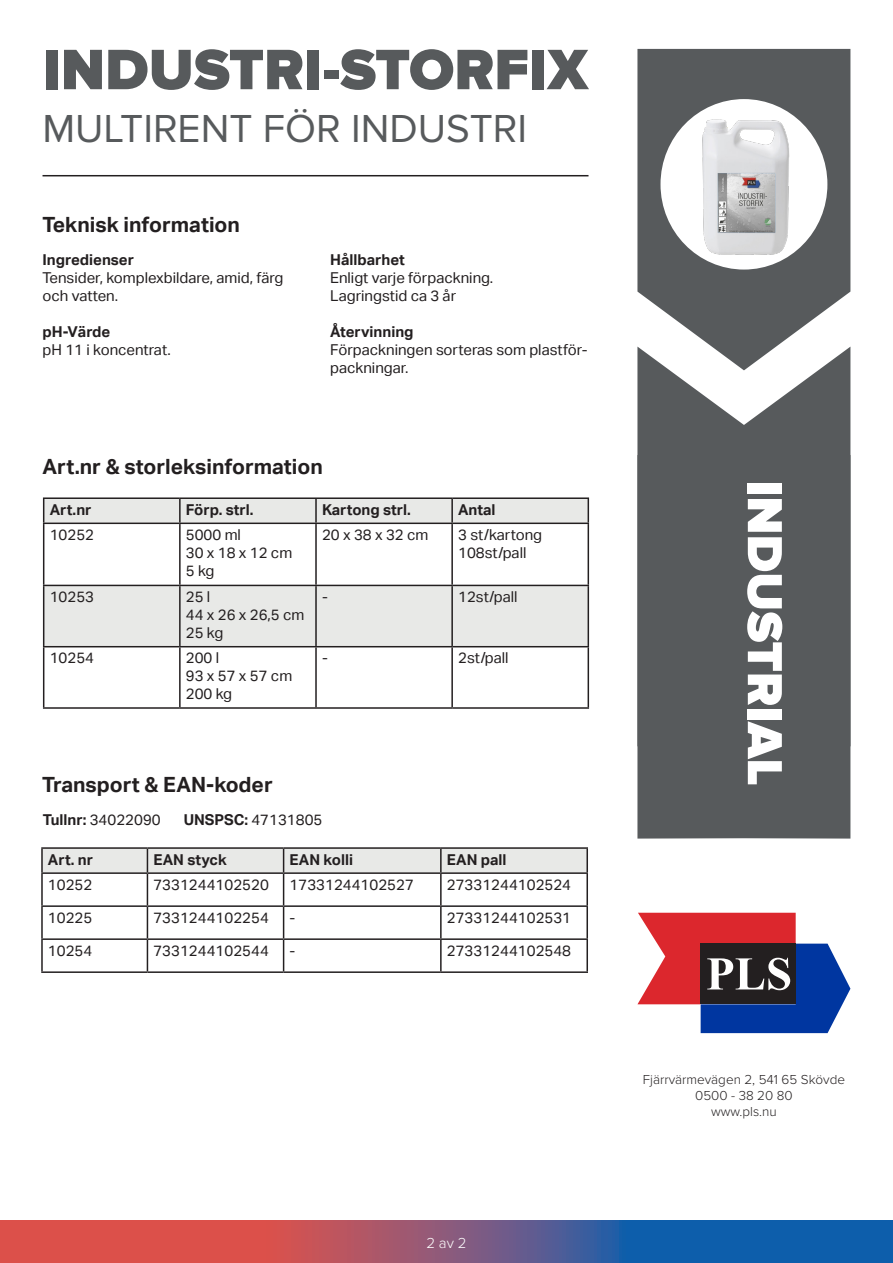
<style>
.page{position:relative;width:893px;height:1263px;background:#fff}
.page>*{position:absolute;margin:0;border:0;box-sizing:border-box;transform-origin:0 0}
.t1{font:900 59.1px "Proxima Nova";color:#575a5c}
.t2{font:900 51px "Proxima Nova";color:#fff}
.t3{font:40.5px "Proxima Nova";color:#575a5c}
.t4{font:700 21px "Aktiv Grotesk";color:#231f20}
.t5{font:15px/18px "Aktiv Grotesk";color:#231f20}
.t6{font:700 15px "Aktiv Grotesk";color:#231f20}
.t7{font:300 15px "Proxima Nova";color:#fff}
.t8{font:300 13.5px "Proxima Nova";color:#231f20}
.s1{font-weight:700}
</style>
<div class="page">
<hr style="left:43px;top:175px;width:545px;height:1px;background:#231f20">
<svg style="left:637px;top:49px;width:213px;height:298px;background:#696b6d"></svg>
<div style="left:660px;top:99px;width:167px;height:171px;background:#fff;border-radius:50%"></div>
<svg style="left:0;top:1220px;width:893px;height:43px;background:#7b577a"></svg>
<img style="left:702px;top:119px;width:89px;height:136px">
<div style="left:44px;top:585px;width:136px;height:62px;background:#e8e9e7"></div>
<svg style="left:181px;top:586px;width:407px;height:121px"></svg>
<hr style="left:43px;top:497px;width:137px;height:2px;background:#231f20">
<hr style="left:180px;top:497px;width:136px;height:2px;background:#231f20">
<hr style="left:316px;top:497px;width:136px;height:2px;background:#231f20">
<hr style="left:452px;top:497px;width:137px;height:2px;background:#231f20">
<svg style="left:43px;top:498px;width:546px;height:25px;background:#dadbd9"></svg>
<hr style="left:43px;top:523px;width:137px;height:1px;background:#231f20">
<hr style="left:43px;top:524px;width:1px;height:61px;background:#231f20">
<hr style="left:180px;top:523px;width:136px;height:1px;background:#231f20">
<hr style="left:179px;top:524px;width:2px;height:61px;background:#231f20">
<hr style="left:316px;top:523px;width:136px;height:1px;background:#231f20">
<hr style="left:315px;top:524px;width:2px;height:61px;background:#231f20">
<hr style="left:452px;top:523px;width:137px;height:1px;background:#231f20">
<hr style="left:451px;top:524px;width:2px;height:61px;background:#231f20">
<hr style="left:588px;top:524px;width:1px;height:61px;background:#231f20">
<hr style="left:43px;top:585px;width:137px;height:1px;background:#231f20">
<hr style="left:43px;top:586px;width:1px;height:60px;background:#231f20">
<hr style="left:180px;top:585px;width:136px;height:1px;background:#231f20">
<hr style="left:179px;top:586px;width:2px;height:60px;background:#231f20">
<hr style="left:316px;top:585px;width:136px;height:1px;background:#231f20">
<hr style="left:315px;top:586px;width:2px;height:60px;background:#231f20">
<hr style="left:452px;top:585px;width:137px;height:1px;background:#231f20">
<hr style="left:451px;top:586px;width:2px;height:60px;background:#231f20">
<hr style="left:588px;top:586px;width:1px;height:60px;background:#231f20">
<hr style="left:43px;top:646px;width:137px;height:1px;background:#231f20">
<hr style="left:43px;top:647px;width:1px;height:60px;background:#231f20">
<hr style="left:180px;top:646px;width:136px;height:1px;background:#231f20">
<hr style="left:179px;top:647px;width:2px;height:60px;background:#231f20">
<hr style="left:316px;top:646px;width:136px;height:1px;background:#231f20">
<hr style="left:315px;top:647px;width:2px;height:60px;background:#231f20">
<hr style="left:452px;top:646px;width:137px;height:1px;background:#231f20">
<hr style="left:451px;top:647px;width:2px;height:60px;background:#231f20">
<hr style="left:588px;top:647px;width:1px;height:60px;background:#231f20">
<hr style="left:43px;top:707px;width:137px;height:2px;background:#231f20">
<hr style="left:180px;top:707px;width:136px;height:2px;background:#231f20">
<hr style="left:316px;top:707px;width:136px;height:2px;background:#231f20">
<hr style="left:452px;top:707px;width:137px;height:2px;background:#231f20">
<hr style="left:41px;top:847px;width:106px;height:2px;background:#231f20">
<hr style="left:41px;top:849px;width:2px;height:23px;background:#231f20">
<hr style="left:147px;top:847px;width:137px;height:2px;background:#231f20">
<hr style="left:284px;top:847px;width:157px;height:2px;background:#231f20">
<div style="left:42px;top:848px;width:544px;height:24px;background:#e8e9e7"></div>
<hr style="left:441px;top:847px;width:147px;height:2px;background:#231f20">
<hr style="left:440px;top:849px;width:2px;height:23px;background:#231f20">
<hr style="left:586px;top:849px;width:2px;height:23px;background:#231f20">
<hr style="left:41px;top:872px;width:106px;height:2px;background:#231f20">
<hr style="left:41px;top:874px;width:2px;height:31px;background:#231f20">
<hr style="left:147px;top:872px;width:137px;height:2px;background:#231f20">
<hr style="left:147px;top:874px;width:1px;height:31px;background:#231f20">
<hr style="left:284px;top:872px;width:157px;height:2px;background:#231f20">
<hr style="left:283px;top:874px;width:1px;height:31px;background:#231f20">
<hr style="left:441px;top:872px;width:147px;height:2px;background:#231f20">
<hr style="left:440px;top:874px;width:2px;height:31px;background:#231f20">
<hr style="left:586px;top:874px;width:2px;height:31px;background:#231f20">
<hr style="left:41px;top:905px;width:106px;height:2px;background:#231f20">
<hr style="left:41px;top:907px;width:2px;height:31px;background:#231f20">
<hr style="left:147px;top:905px;width:137px;height:2px;background:#231f20">
<hr style="left:147px;top:907px;width:1px;height:31px;background:#231f20">
<hr style="left:284px;top:905px;width:157px;height:2px;background:#231f20">
<hr style="left:283px;top:907px;width:1px;height:31px;background:#231f20">
<hr style="left:441px;top:905px;width:147px;height:2px;background:#231f20">
<hr style="left:440px;top:907px;width:2px;height:31px;background:#231f20">
<hr style="left:586px;top:907px;width:2px;height:31px;background:#231f20">
<hr style="left:41px;top:938px;width:106px;height:2px;background:#231f20">
<hr style="left:41px;top:940px;width:2px;height:31px;background:#231f20">
<hr style="left:147px;top:938px;width:137px;height:2px;background:#231f20">
<hr style="left:147px;top:940px;width:1px;height:31px;background:#231f20">
<hr style="left:284px;top:938px;width:157px;height:2px;background:#231f20">
<hr style="left:283px;top:940px;width:1px;height:31px;background:#231f20">
<hr style="left:441px;top:938px;width:147px;height:2px;background:#231f20">
<hr style="left:440px;top:940px;width:2px;height:31px;background:#231f20">
<hr style="left:586px;top:940px;width:2px;height:31px;background:#231f20">
<hr style="left:41px;top:971px;width:106px;height:2px;background:#231f20">
<hr style="left:147px;top:971px;width:137px;height:2px;background:#231f20">
<hr style="left:284px;top:971px;width:157px;height:2px;background:#231f20">
<hr style="left:441px;top:971px;width:147px;height:2px;background:#231f20">
<svg style="left:637px;top:913px;width:213px;height:120px"></svg>
<svg style="left:637px;top:347px;width:213px;height:108px;fill:#575a5c"></svg>
<div style="left:637px;top:455px;width:213px;height:383px;background:#575a5c"></div>
<p class="t1" style="left:43px;top:35px;width:547px">INDUSTRI-STORFIX</p>
<p class="t3" style="left:43px;top:105px;width:486px">MULTIRENT FÖR INDUSTRI</p>
<p class="t4" style="left:43px;top:213px;width:199px">Teknisk information</p>
<p class="t6" style="left:43px;top:251px;width:93px">Ingredienser</p>
<p class="t5" style="left:43px;top:269px;width:242px">Tensider, komplexbildare, amid, färg och vatten.</p>
<p class="t6" style="left:43px;top:323px;width:69px">pH-Värde</p>
<p class="t5" style="left:43px;top:341px;width:130px">pH 11 i koncentrat.</p>
<p class="t6" style="left:330px;top:251px;width:76px">Hållbarhet</p>
<p class="t5" style="left:330px;top:269px;width:165px">Enligt varje förpackning.</p>
<p class="t5" style="left:330px;top:287px;width:128px">Lagringstid ca 3 år</p>
<p class="t6" style="left:330px;top:323px;width:85px">Återvinning</p>
<p class="t5" style="left:330px;top:341px;width:259px">Förpackningen sorteras som plastför&shy;packningar.</p>
<p class="t4" style="left:43px;top:455px;width:282px">Art.nr &amp; storleksinformation</p>
<p class="t6" style="left:50px;top:501px;width:43px">Art.nr</p>
<p class="t6" style="left:186px;top:501px;width:69px">Förp. strl.</p>
<p class="t6" style="left:322px;top:501px;width:90px">Kartong strl.</p>
<p class="t6" style="left:458px;top:501px;width:39px">Antal</p>
<p class="t5" style="left:50px;top:526px;width:46px">10252</p>
<p class="t5" style="left:186px;top:526px;width:57px">5000 ml</p>
<p class="t5" style="left:186px;top:544px;width:108px">30 x 18 x 12 cm</p>
<p class="t5" style="left:186px;top:562px;width:30px">5 kg</p>
<p class="t5" style="left:322px;top:526px;width:108px">20 x 38 x 32 cm</p>
<p class="t5" style="left:458px;top:526px;width:86px">3 st/kartong</p>
<p class="t5" style="left:458px;top:544px;width:70px">108st/pall</p>
<p class="t5" style="left:50px;top:588px;width:46px">10253</p>
<p class="t5" style="left:186px;top:588px;width:26px">25 l</p>
<p class="t5" style="left:186px;top:606px;width:120px">44 x 26 x 26,5 cm</p>
<p class="t5" style="left:186px;top:624px;width:39px">25 kg</p>
<p class="t5" style="left:50px;top:649px;width:46px">10254</p>
<p class="t5" style="left:186px;top:649px;width:35px">200 l</p>
<p class="t5" style="left:186px;top:667px;width:108px">93 x 57 x 57 cm</p>
<p class="t5" style="left:186px;top:685px;width:48px">200 kg</p>
<p class="t5" style="left:322px;top:588px;width:7px">-</p>
<p class="t5" style="left:458px;top:588px;width:61px">12st/pall</p>
<p class="t5" style="left:322px;top:649px;width:7px">-</p>
<p class="t5" style="left:458px;top:649px;width:52px">2st/pall</p>
<p class="t4" style="left:42px;top:772px;width:232px">Transport &amp; EAN-koder</p>
<p class="t5" style="left:184px;top:811px;width:140px"><span class="s1">UNSPSC:</span> 47131805</p>
<p class="t5" style="left:43px;top:811px;width:119px"><span class="s1">Tullnr:</span> 34022090</p>
<p class="t6" style="left:48px;top:851px;width:47px">Art. nr</p>
<p class="t6" style="left:153px;top:851px;width:75px">EAN styck</p>
<p class="t6" style="left:290px;top:851px;width:65px">EAN kolli</p>
<p class="t6" style="left:447px;top:851px;width:61px">EAN pall</p>
<p class="t5" style="left:48px;top:876px;width:46px">10252</p>
<p class="t5" style="left:153px;top:876px;width:117px">7331244102520</p>
<p class="t5" style="left:290px;top:876px;width:126px">17331244102527</p>
<p class="t5" style="left:447px;top:876px;width:126px">27331244102524</p>
<p class="t5" style="left:48px;top:909px;width:46px">10225</p>
<p class="t5" style="left:153px;top:909px;width:117px">7331244102254</p>
<p class="t5" style="left:290px;top:909px;width:7px">-</p>
<p class="t5" style="left:447px;top:909px;width:126px">27331244102531</p>
<p class="t5" style="left:48px;top:942px;width:46px">10254</p>
<p class="t5" style="left:153px;top:942px;width:117px">7331244102544</p>
<p class="t5" style="left:290px;top:942px;width:7px">-</p>
<p class="t5" style="left:447px;top:942px;width:126px">27331244102548</p>
<p class="t7" style="left:426px;top:1231px;width:42px">2 av 2</p>
<p class="t2" style="left:794px;top:480px;width:307px;rotate:90deg">INDUSTRIAL</p>
<p class="t8" style="left:643px;top:1069px;width:204px">Fjärrvärmevägen 2, 541 65 Skövde</p>
<p class="t8" style="left:695px;top:1086px;width:99px">0500 - 38 20 80</p>
<p class="t8" style="left:711px;top:1102px;width:67px">www.pls.nu</p>
</div>
